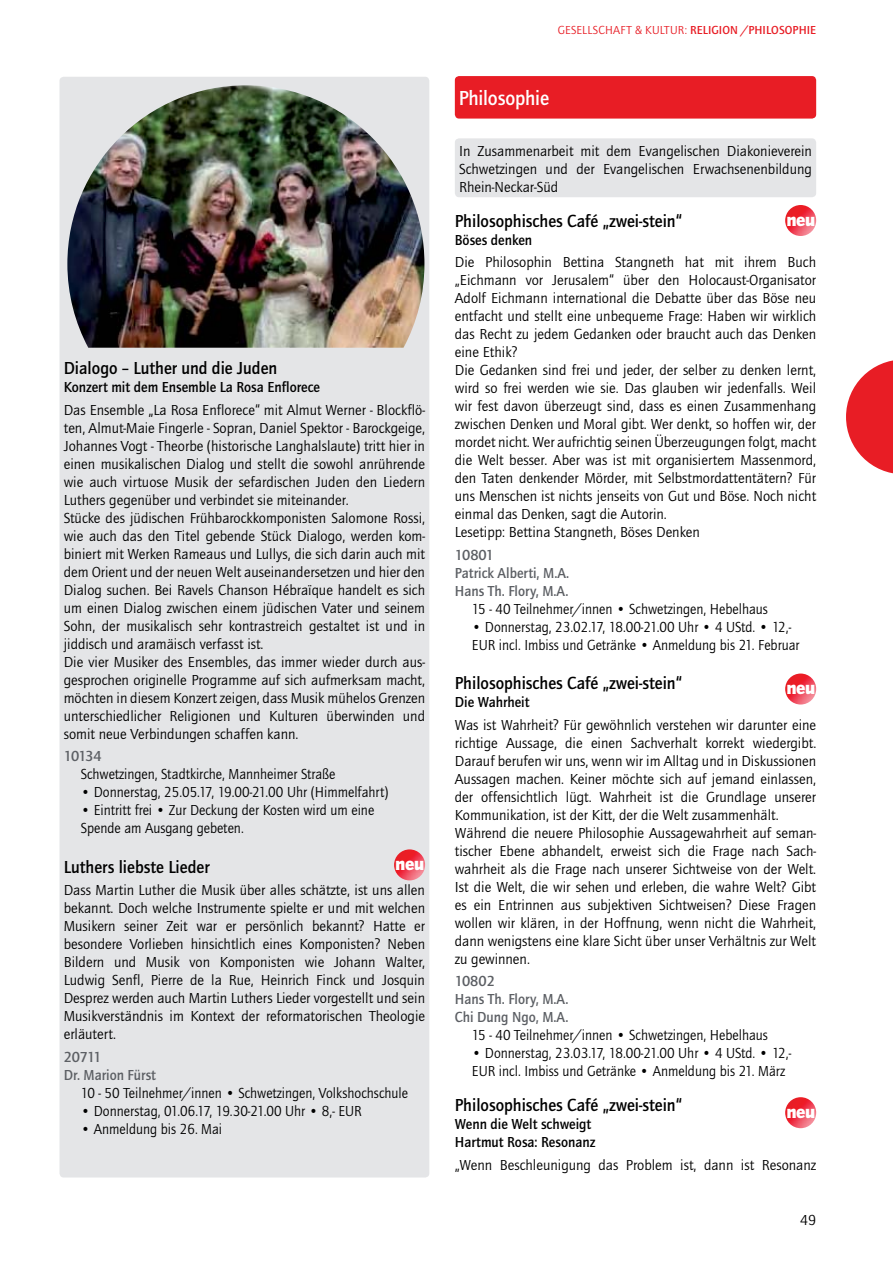
<style>
.page{position:relative;width:893px;height:1263px;background:#fff}
.page>*{position:absolute;margin:0;border:0;box-sizing:border-box;transform-origin:0 0}
.t1{font:700 21px "Quay Itc T";letter-spacing:-.01em;color:#fff;scale:.95 1}
.t2{font:900 18.75px "Quay Itc T";letter-spacing:-.02em;color:#fff}
.t3{font:700 18px "Quay Itc T";color:#000;scale:.95 1}
.t4{font:15px/18px "Quay Itc T";color:#000}
.t5{font:15px/18px "Quay Itc T";color:#000;scale:.95 1}
.t6{font:700 15px/18px "Quay Itc T";color:#5c5f64}
.t7{font:700 15px/18px "Quay Itc T";color:#000;scale:.95 1}
.t8{font:12px "Quay Itc T";letter-spacing:.02em;color:#e81d25}
.s1{font-weight:700}
</style>
<div class="page">
<div style="left:455px;top:138px;width:361px;height:59px;background:#e4e5e7;border-radius:4px"></div>
<div style="left:60px;top:77px;width:369px;height:1101px;background:#e4e5e7;border-radius:4px"></div>
<svg style="left:846px;top:360px;width:47px;height:114px"></svg>
<img style="left:394px;top:849px;width:31px;height:31px;border-radius:50%">
<img style="left:785px;top:674px;width:31px;height:31px;border-radius:50%">
<img style="left:785px;top:205px;width:31px;height:31px;border-radius:50%">
<img style="left:785px;top:1097px;width:31px;height:31px;border-radius:50%">
<img style="left:67px;top:85px;width:357px;height:263px">
<div style="left:455px;top:76px;width:361px;height:43px;background:#e81d25;border-radius:4px"></div>
<p class="t3" style="left:64px;top:361px;width:226px">Dialogo – Luther und die Juden</p>
<p class="t7" style="left:64px;top:379px;width:271px">Konzert mit dem Ensemble La Rosa Enflorece</p>
<p class="t4" style="left:64px;top:402px;width:363px">Das Ensemble „La Rosa Enflorece“ mit Almut Werner - Block flö&shy;ten, Almut-Maie Fingerle - Sopran, Daniel Spektor - Barockgeige, Johannes Vogt - Theorbe (historische Langhalslaute) tritt hier in einen musikalischen Dialog und stellt die sowohl anrührende wie auch virtuose Musik der sefardischen Juden den Liedern Luthers gegenüber und verbindet sie miteinander.<br>Stücke des jüdischen Frühbarockkomponisten Salomone Rossi, wie auch das den Titel gebende Stück Dialogo, werden kom&shy;biniert mit Werken Rameaus und Lullys, die sich darin auch mit dem Orient und der neuen Welt auseinandersetzen und hier den Dialog suchen. Bei Ravels Chanson Hébraïque handelt es sich um einen Dialog zwischen einem jüdischen Vater und seinem Sohn, der musikalisch sehr kontrastreich gestaltet ist und in jiddisch und aramäisch verfasst ist.<br>Die vier Musiker des Ensembles, das immer wieder durch aus&shy;gesprochen originelle Programme auf sich aufmerksam macht, möchten in diesem Konzert zeigen, dass Musik mühelos Grenzen unterschiedlicher Religionen und Kulturen überwinden und somit neue Verbindungen schaffen kann.</p>
<p class="t6" style="left:64px;top:748px;width:39px">10134</p>
<p class="t5" style="left:81px;top:766px;width:269px">Schwetzingen, Stadtkirche, Mannheimer Straße</p>
<p class="t5" style="left:81px;top:784px;width:325px">• Donnerstag, 25.05.17, 19.00-21.00 Uhr (Himmelfahrt)</p>
<p class="t5" style="left:81px;top:802px;width:310px">• Eintritt frei • Zur Deckung der Kosten wird um eine<br>Spende am Ausgang gebeten.</p>
<p class="t3" style="left:64px;top:859px;width:155px">Luthers liebste Lieder</p>
<p class="t4" style="left:64px;top:882px;width:363px;text-align:justify">Dass Martin Luther die Musik über alles schätzte, ist uns allen bekannt. Doch welche Instrumente spielte er und mit welchen Musikern seiner Zeit war er persönlich bekannt? Hatte er besondere Vorlieben hinsichtlich eines Komponisten? Neben Bildern und Musik von Komponisten wie Johann Walter, Ludwig Senfl, Pierre de la Rue, Heinrich Finck und Josquin Desprez werden auch Martin Luthers Lieder vorgestellt und sein Musikverständnis im Kontext der reformatorischen Theologie erläutert.</p>
<p class="t6" style="left:64px;top:1048px;width:94px">20711<br>Dr. Marion Fürst</p>
<p class="t5" style="left:81px;top:1085px;width:346px">10 - 50 Teilnehmer/innen • Schwetzingen, Volkshochschule</p>
<p class="t5" style="left:81px;top:1103px;width:297px">• Donnerstag, 01.06.17, 19.30-21.00 Uhr • 8,- EUR</p>
<p class="t5" style="left:81px;top:1121px;width:150px">• Anmeldung bis 26. Mai</p>
<p class="t2" style="left:395px;top:853px;width:31px">neu</p>
<p class="t8" style="left:558px;top:25px;width:260px">GESELLSCHAFT &amp; KULTUR: <span class="s1">RELIGION /PHILOSOPHIE</span></p>
<h1 class="t1" style="left:459px;top:90px;width:97px">Philosophie</h1>
<p class="t4" style="left:459px;top:143px;width:354px;text-align:justify">In Zusammenarbeit mit dem Evangelischen Diakonieverein Schwetzingen und der Evangelischen Erwachsenenbildung Rhein-Neckar-Süd</p>
<p class="t3" style="left:455px;top:214px;width:241px">Philosophisches Café „zwei-stein“</p>
<p class="t7" style="left:455px;top:232px;width:83px">Böses denken</p>
<p class="t4" style="left:455px;top:255px;width:363px">Die Philosophin Bettina Stangneth hat mit ihrem Buch „Eichmann vor Jerusalem“ über den Holocaust-Organisator Adolf Eichmann international die Debatte über das Böse neu entfacht und stellt eine unbequeme Frage: Haben wir wirklich das Recht zu jedem Gedanken oder braucht auch das Denken eine Ethik?<br>Die Gedanken sind frei und jeder, der selber zu denken lernt, wird so frei werden wie sie. Das glauben wir jedenfalls. Weil wir fest davon überzeugt sind, dass es einen Zusammenhang zwischen Denken und Moral gibt. Wer denkt, so hoffen wir, der mordet nicht. Wer aufrichtig seinen Überzeugungen folgt, macht die Welt besser. Aber was ist mit organisiertem Massenmord, den Taten denkender Mörder, mit Selbstmordattentätern? Für uns Menschen ist nichts jenseits von Gut und Böse. Noch nicht einmal das Denken, sagt die Autorin.<br>Lesetipp: Bettina Stangneth, Böses Denken</p>
<p class="t6" style="left:455px;top:547px;width:116px">10801<br>Patrick Alberti, M.A.<br>Hans Th. Flory, M.A.</p>
<p class="t5" style="left:472px;top:601px;width:313px">15 - 40 Teilnehmer/innen • Schwetzingen, Hebelhaus</p>
<p class="t5" style="left:472px;top:619px;width:346px">• Donnerstag, 23.02.17, 18.00-21.00 Uhr • 4 UStd. • 12,-<br>EUR incl. Imbiss und Getränke • Anmeldung bis 21. Februar</p>
<p class="t3" style="left:455px;top:676px;width:241px">Philosophisches Café „zwei-stein“</p>
<p class="t7" style="left:455px;top:694px;width:80px">Die Wahrheit</p>
<p class="t4" style="left:455px;top:717px;width:363px">Was ist Wahrheit? Für gewöhnlich verstehen wir darunter eine richtige Aussage, die einen Sachverhalt korrekt wiedergibt.<br>Darauf berufen wir uns, wenn wir im Alltag und in Diskussionen Aussagen machen. Keiner möchte sich auf jemand einlassen, der offensichtlich lügt. Wahrheit ist die Grundlage unserer Kommunikation, ist der Kitt, der die Welt zusammenhält.<br>Während die neuere Philosophie Aussagewahrheit auf se man&shy;tischer Ebene abhandelt, erweist sich die Frage nach Sach&shy;wahrheit als die Frage nach unserer Sichtweise von der Welt.<br>Ist die Welt, die wir sehen und erleben, die wahre Welt? Gibt es ein Entrinnen aus subjektiven Sichtweisen? Diese Fragen wollen wir klären, in der Hoffnung, wenn nicht die Wahrheit, dann wenigstens eine klare Sicht über unser Verhältnis zur Welt zu gewinnen.</p>
<p class="t6" style="left:455px;top:973px;width:115px">10802<br>Hans Th. Flory, M.A.<br>Chi Dung Ngo, M.A.</p>
<p class="t5" style="left:472px;top:1027px;width:313px">15 - 40 Teilnehmer/innen • Schwetzingen, Hebelhaus</p>
<p class="t5" style="left:472px;top:1045px;width:338px">• Donnerstag, 23.03.17, 18.00-21.00 Uhr • 4 UStd. • 12,-<br>EUR incl. Imbiss und Getränke • Anmeldung bis 21. März</p>
<p class="t3" style="left:455px;top:1098px;width:241px">Philosophisches Café „zwei-stein“</p>
<p class="t7" style="left:455px;top:1116px;width:149px">Wenn die Welt schweigt<br>Hartmut Rosa: Resonanz</p>
<p class="t4" style="left:455px;top:1157px;width:363px">„Wenn Beschleunigung das Problem ist, dann ist Resonanz</p>
<p class="t2" style="left:786px;top:208px;width:31px">neu</p>
<p class="t2" style="left:786px;top:677px;width:31px">neu</p>
<p class="t2" style="left:786px;top:1101px;width:31px">neu</p>
<p class="t4" style="left:800px;top:1212px;width:17px">49</p>
</div>
